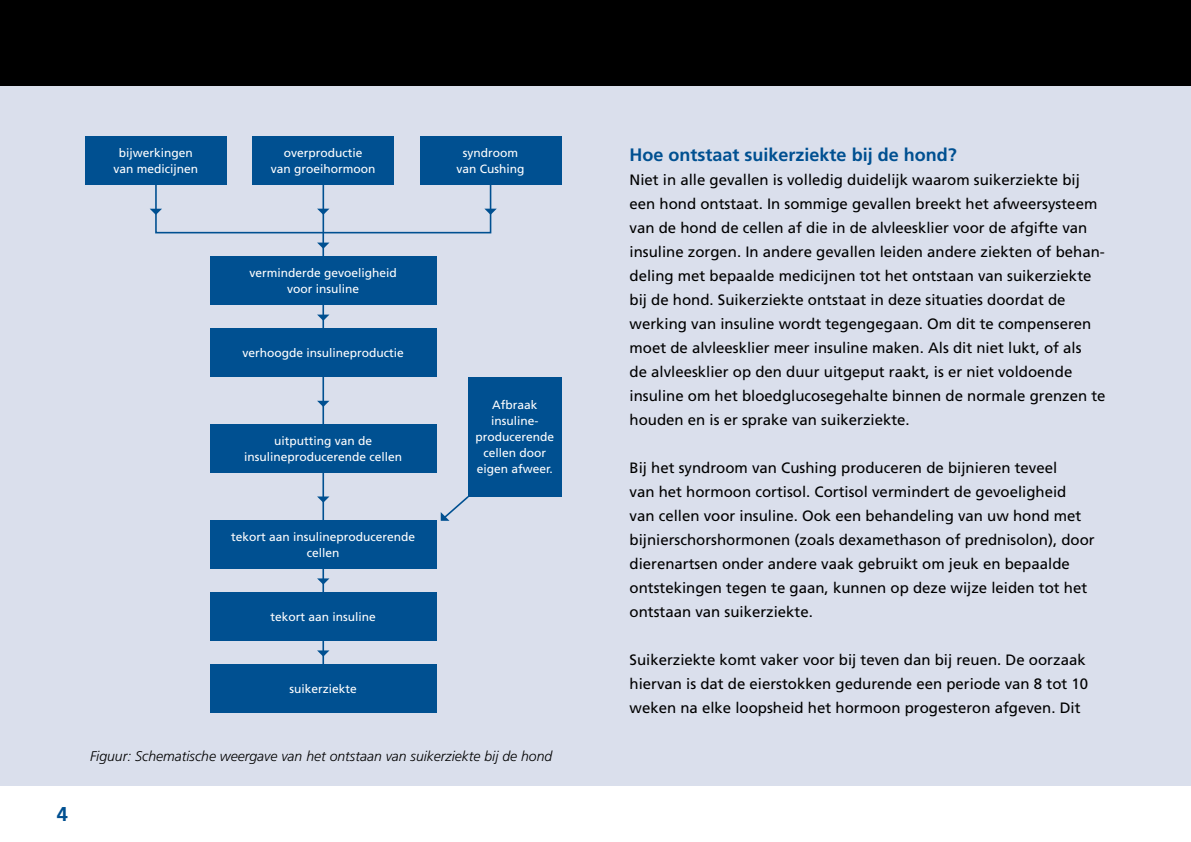
<style>
.page{position:relative;width:1191px;height:842px;background:#fff}
.page>*{position:absolute;margin:0;border:0;box-sizing:border-box;transform-origin:0 0}
.t1{font:700 20px "Frutiger";color:#005091}
.t2{font:700 18px "Frutiger";color:#005091}
.t3{font:15px/24px "Frutiger";color:#000}
.t4{font:italic 300 14px "Frutiger";color:#000}
.t5{font:12px/16px "Frutiger";color:#fff;text-align:center}
</style>
<div class="page">
<div style="left:0;top:0;width:1191px;height:785px;background:#dadfec"></div>
<div style="left:0;top:0;width:1191px;height:85px;background:#000"></div>
<div style="left:85px;top:137px;width:142px;height:48px;background:#005091"></div>
<div style="left:252px;top:137px;width:142px;height:48px;background:#005091"></div>
<div style="left:420px;top:137px;width:141px;height:48px;background:#005091"></div>
<div style="left:210px;top:257px;width:227px;height:48px;background:#005091"></div>
<div style="left:210px;top:329px;width:227px;height:48px;background:#005091"></div>
<div style="left:210px;top:425px;width:227px;height:48px;background:#005091"></div>
<div style="left:210px;top:520px;width:227px;height:48px;background:#005091"></div>
<div style="left:210px;top:592px;width:227px;height:48px;background:#005091"></div>
<div style="left:210px;top:665px;width:227px;height:48px;background:#005091"></div>
<div style="left:468px;top:377px;width:93px;height:119px;background:#005091"></div>
<div style="left:155px;top:184px;width:336px;height:49px;border:2px solid #005091"></div>
<hr style="left:322px;top:185px;width:2px;height:48px;background:#005091">
<hr style="left:322px;top:233px;width:2px;height:24px;background:#005091">
<svg style="left:150px;top:209px;width:12px;height:6px"></svg>
<svg style="left:317px;top:209px;width:12px;height:6px"></svg>
<svg style="left:485px;top:209px;width:12px;height:6px"></svg>
<svg style="left:317px;top:243px;width:12px;height:6px"></svg>
<hr style="left:322px;top:305px;width:2px;height:24px;background:#005091">
<svg style="left:317px;top:315px;width:12px;height:6px"></svg>
<hr style="left:322px;top:377px;width:2px;height:48px;background:#005091">
<svg style="left:317px;top:401px;width:12px;height:6px"></svg>
<hr style="left:322px;top:473px;width:2px;height:47px;background:#005091">
<svg style="left:317px;top:496px;width:12px;height:7px"></svg>
<hr style="left:322px;top:568px;width:2px;height:24px;background:#005091">
<svg style="left:317px;top:578px;width:12px;height:7px"></svg>
<hr style="left:322px;top:640px;width:2px;height:24px;background:#005091">
<svg style="left:317px;top:650px;width:12px;height:7px"></svg>
<svg style="left:441px;top:496px;width:29px;height:25px"></svg>
<p class="t5" style="left:114px;top:145px;width:86px">bijwerkingen van medicijnen</p>
<p class="t5" style="left:271px;top:145px;width:106px">overproductie<br>van groeihormoon</p>
<p class="t5" style="left:456px;top:145px;width:70px">syndroom van Cushing</p>
<p class="t5" style="left:249px;top:265px;width:149px">verminderde gevoeligheid voor insuline</p>
<p class="t5" style="left:242px;top:345px;width:163px">verhoogde insulineproductie</p>
<p class="t5" style="left:244px;top:433px;width:160px">uitputting van de insulineproducerende cellen</p>
<p class="t5" style="left:231px;top:529px;width:186px">tekort aan insulineproducerende cellen</p>
<p class="t5" style="left:270px;top:609px;width:107px">tekort aan insuline</p>
<p class="t5" style="left:475px;top:397px;width:80px">Afbraak insuline&shy;producerende cellen door eigen afweer.</p>
<h1 class="t1" style="left:57px;top:802px;width:13px">4</h1>
<p class="t5" style="left:289px;top:681px;width:69px">suikerziekte</p>
<p class="t4" style="left:90px;top:748px;width:464px">Figuur: Schematische weergave van het ontstaan van suikerziekte bij de hond</p>
<p class="t2" style="left:629px;top:144px;width:329px">Hoe ontstaat suikerziekte bij de hond?</p>
<p class="t3" style="left:629px;top:167px;width:477px">Niet in alle gevallen is volledig duidelijk waarom suikerziekte bij een hond ontstaat. In sommige gevallen breekt het afweersysteem van de hond de cellen af die in de alvleesklier voor de afgifte van insuline zorgen. In andere gevallen leiden andere ziekten of behan&shy;deling met bepaalde medicijnen tot het ontstaan van suikerziekte bij de hond. Suikerziekte ontstaat in deze situaties doordat de werking van insuline wordt tegengegaan. Om dit te compenseren moet de alvleesklier meer insuline maken. Als dit niet lukt, of als<br>de alvleesklier op den duur uitgeput raakt, is er niet voldoende insuline om het bloedglucosegehalte binnen de normale grenzen te houden en is er sprake van suikerziekte.</p>
<p class="t3" style="left:629px;top:455px;width:467px">Bij het syndroom van Cushing produceren de bijnieren teveel<br>van het hormoon cortisol. Cortisol vermindert de gevoeligheid van cellen voor insuline. Ook een behandeling van uw hond met bijnierschorshormonen (zoals dexamethason of prednisolon), door dierenartsen onder andere vaak gebruikt om jeuk en bepaalde ontstekingen tegen te gaan, kunnen op deze wijze leiden tot het ontstaan van suikerziekte.</p>
<p class="t3" style="left:629px;top:647px;width:460px">Suikerziekte komt vaker voor bij teven dan bij reuen. De oorzaak hiervan is dat de eierstokken gedurende een periode van 8 tot 10 weken na elke loopsheid het hormoon progesteron afgeven. Dit</p>
</div>
